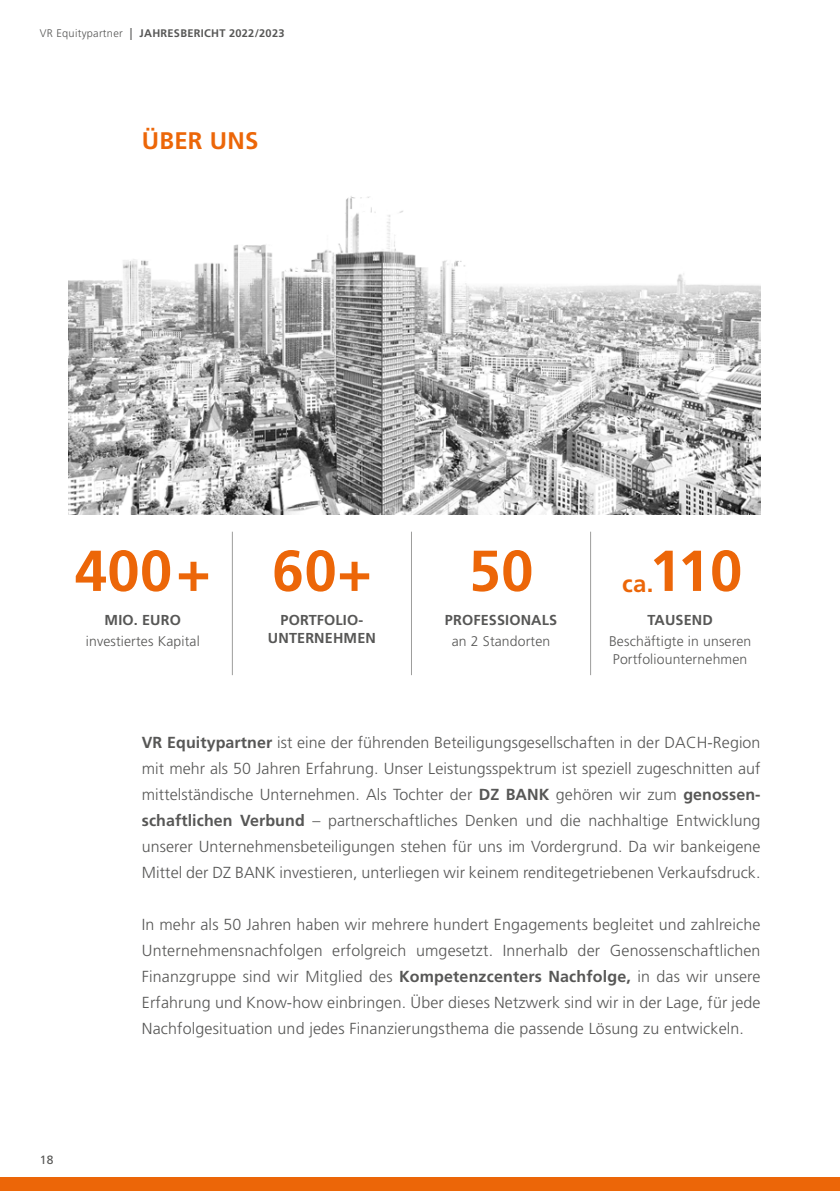
<style>
.page{position:relative;width:840px;height:1191px;background:#fff}
.page>*{position:absolute;margin:0;border:0;box-sizing:border-box;transform-origin:0 0}
.t1{font:700 57.6px "Frutiger LT Std";letter-spacing:.01em;color:#ec6608}
.t2{font:700 24px "Frutiger LT Std";letter-spacing:.01em;color:#ec6608}
.Fliesstext_grau{font:300 16px/26px "Frutiger LT Std";letter-spacing:.005em;color:#575756;text-align:justify}
.t3{font:700 14.4px/18px "Frutiger LT Std";letter-spacing:.01em;color:#575756;text-align:center}
.Fliesstext_grau-2{font:300 14px/18px "Frutiger LT Std";letter-spacing:.01em;color:#575756}
.t4{font:12px "Frutiger LT Std";color:#575756}
.t5{font:700 11px "Frutiger LT Std";letter-spacing:.025em;color:#575756}
.s1{font-weight:300}
.s2{font-weight:400;font-size:12px}
.s3{font-weight:700}
</style>
<div class="page">
<div style="left:0;top:1177px;width:839px;height:14px;background:#ec6608"></div>
<img style="left:68px;top:196px;width:692px;height:318px">
<hr style="left:232px;top:531px;width:1px;height:144px;background:#9d9d9c">
<hr style="left:411px;top:531px;width:1px;height:144px;background:#9d9d9c">
<hr style="left:590px;top:531px;width:1px;height:144px;background:#9d9d9c">
<p class="t5" style="left:40px;top:26px;width:246px"><span class="s1">VR Equitypartner</span> <span class="s2">|</span> JAHRESBERICHT 2022/2023</p>
<p class="t2" style="left:142px;top:127px;width:118px">ÜBER UNS</p>
<p class="t1" style="left:75px;top:537px;width:137px">400+</p>
<p class="t1" style="left:272px;top:537px;width:101px">60+</p>
<p class="t1" style="left:468px;top:537px;width:66px">50</p>
<p class="t1" style="left:649px;top:537px;width:94px">110</p>
<p class="t2" style="left:622px;top:569px;width:33px">ca.</p>
<p class="t3" style="left:268px;top:611px;width:109px">PORTFOLIO-<br>UNTERNEHMEN</p>
<p class="t3" style="left:104px;top:611px;width:78px">MIO. EURO</p>
<p class="t3" style="left:444px;top:611px;width:114px">PROFESSIONALS</p>
<p class="t3" style="left:647px;top:611px;width:67px">TAUSEND</p>
<p class="Fliesstext_grau-2" style="left:86px;top:632px;width:115px">investiertes Kapital</p>
<p class="Fliesstext_grau-2" style="left:451px;top:632px;width:100px">an 2 Standorten</p>
<p class="Fliesstext_grau-2" style="left:608px;top:632px;width:144px">Beschäftigte in unseren<br>Portfoliounternehmen</p>
<p class="t4" style="left:40px;top:1152px;width:15px">18</p>
<p class="Fliesstext_grau" style="left:142px;top:730px;width:619px"><span class="s3">VR Equitypartner</span> ist eine der führenden Beteiligungsgesellschaften in der DACH-Region mit mehr als 50 Jahren Erfahrung. Unser Leistungsspektrum ist speziell zugeschnitten auf mittelständische Unternehmen. Als Tochter der <span class="s3">DZ BANK</span> gehören wir zum <span class="s3">genossen&shy;schaftlichen Verbund</span> – partnerschaftliches Denken und die nachhaltige Entwicklung unserer Unternehmensbeteiligungen stehen für uns im Vordergrund. Da wir bankeigene Mittel der DZ BANK investieren, unterliegen wir keinem renditegetriebenen Verkaufsdruck.</p>
<p class="Fliesstext_grau" style="left:142px;top:912px;width:620px">In mehr als 50 Jahren haben wir mehrere hundert Engagements begleitet und zahlreiche Unternehmensnachfolgen erfolgreich umgesetzt. Innerhalb der Genossenschaftlichen Finanzgruppe sind wir Mitglied des <span class="s3">Kompetenzcenters Nachfolge,</span> in das wir unsere Erfahrung und Know-how einbringen. Über dieses Netzwerk sind wir in der Lage, für jede Nachfolgesituation und jedes Finanzierungsthema die passende Lösung zu entwickeln.</p>
</div>
